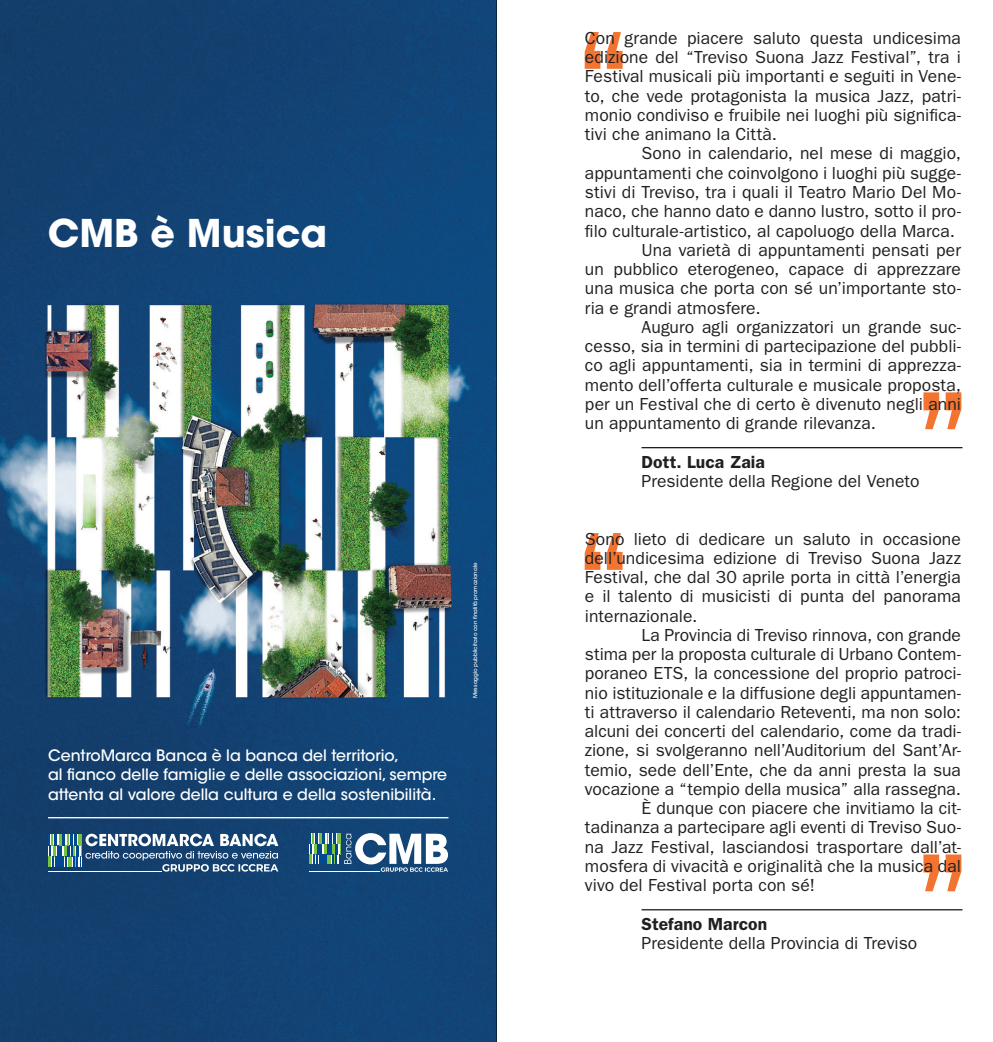
<style>
.page{position:relative;width:993px;height:1042px;background:#fff}
.page>*{position:absolute;margin:0;border:0;box-sizing:border-box;transform-origin:0 0}
.t1{font:161.7px "ITC Franklin Gothic Std Dm X Cp";color:#f27430}
.t2{font:700 37.98px "ITC Avant Garde Pro";color:#fff}
.t3{font:17.5px/19.2px "ITC Franklin Gothic Std";letter-spacing:.005em;color:#231f20;text-align:justify}
.t4{font:600 17.5px "ITC Franklin Gothic Std";letter-spacing:.005em;color:#231f20}
.t5{font:500 15.58px/19.8px "ITC Avant Garde Std";color:#fff}
.t6{font:500 5.42px "ITC Avant Garde Std";color:#fff}
</style>
<div class="page">
<img style="left:0;top:0;width:496px;height:1042px">
<svg style="left:309px;top:833px;width:139px;height:39px"></svg>
<hr style="left:48px;top:871px;width:113px;height:1px;background:#fff">
<svg style="left:48px;top:834px;width:230px;height:37px"></svg>
<hr style="left:48px;top:817px;width:400px;height:1px;background:#fff">
<hr style="left:641px;top:447px;width:321px;height:1px;background:#231f20">
<hr style="left:641px;top:909px;width:321px;height:1px;background:#231f20">
<hr style="left:496px;top:0;width:1px;height:1042px;background:#231f20">
<h2 class="t2" style="left:48px;top:207px;width:281px">CMB è Musica</h2>
<p class="t5" style="left:48px;top:745px;width:400px">CentroMarca Banca è la banca del territorio,<br>al fianco delle famiglie e delle associazioni, sempre attenta al valore della cultura e della sostenibilità.</p>
<p class="t6" style="left:472px;top:698px;width:137px;rotate:-90deg">Messaggio pubblicitario con finalità promozionale</p>
<p class="t3" style="left:584px;top:29px;width:377px">Con grande piacere saluto questa undicesima edizione del “Treviso Suona Jazz Festival”, tra i Festival musicali più importanti e seguiti in Vene&shy;to, che vede protagonista la musica Jazz, patri&shy;monio condiviso e fruibile nei luoghi più significa&shy;tivi che animano la Città.</p>
<p class="t3" style="left:641px;top:144px;width:321px">Sono in calendario, nel mese di maggio,</p>
<p class="t3" style="left:584px;top:163px;width:377px">appuntamenti che coinvolgono i luoghi più sugge-</p>
<p class="t3" style="left:584px;top:183px;width:377px">stivi di Treviso, tra i quali il Teatro Mario Del Mo-</p>
<p class="t3" style="left:584px;top:202px;width:377px">naco, che hanno dato e danno lustro, sotto il pro-</p>
<p class="t3" style="left:584px;top:221px;width:371px">filo culturale-artistico, al capoluogo della Marca.</p>
<p class="t3" style="left:641px;top:240px;width:321px">Una varietà di appuntamenti pensati per</p>
<p class="t3" style="left:584px;top:260px;width:377px">un pubblico eterogeneo, capace di apprezzare</p>
<p class="t3" style="left:584px;top:279px;width:377px">una musica che porta con sé un’importante sto-</p>
<p class="t3" style="left:584px;top:298px;width:177px">ria e grandi atmosfere.</p>
<p class="t3" style="left:641px;top:317px;width:321px">Auguro agli organizzatori un grande suc-</p>
<p class="t3" style="left:584px;top:337px;width:377px">cesso, sia in termini di partecipazione del pubbli-</p>
<p class="t3" style="left:584px;top:356px;width:377px">co agli appuntamenti, sia in termini di apprezza-</p>
<p class="t3" style="left:584px;top:375px;width:377px">mento dell’offerta culturale e musicale proposta,</p>
<p class="t3" style="left:584px;top:394px;width:377px">per un Festival che di certo è divenuto negli anni</p>
<p class="t3" style="left:584px;top:414px;width:292px">un appuntamento di grande rilevanza.</p>
<p class="t4" style="left:641px;top:451px;width:125px">Dott. Luca Zaia</p>
<p class="t3" style="left:641px;top:471px;width:279px">Presidente della Regione del Veneto</p>
<h1 class="t1" style="left:577px;top:-1px;width:54px">“</h1>
<h1 class="t1" style="left:915px;top:359px;width:54px">”</h1>
<p class="t3" style="left:584px;top:529px;width:377px">Sono lieto di dedicare un saluto in occasione dell’undicesima edizione di Treviso Suona Jazz Festival, che dal 30 aprile porta in città l’energia e il talento di musicisti di punta del panorama internazionale.</p>
<p class="t3" style="left:641px;top:625px;width:321px">La Provincia di Treviso rinnova, con grande</p>
<p class="t3" style="left:584px;top:645px;width:377px">stima per la proposta culturale di Urbano Contem-</p>
<p class="t3" style="left:584px;top:664px;width:377px">poraneo ETS, la concessione del proprio patroci-</p>
<p class="t3" style="left:584px;top:683px;width:377px">nio istituzionale e la diffusione degli appuntamen-</p>
<p class="t3" style="left:584px;top:702px;width:377px">ti attraverso il calendario Reteventi, ma non solo:</p>
<p class="t3" style="left:584px;top:722px;width:377px">alcuni dei concerti del calendario, come da tradi-</p>
<p class="t3" style="left:584px;top:741px;width:377px">zione, si svolgeranno nell’Auditorium del Sant’Ar-</p>
<p class="t3" style="left:584px;top:760px;width:377px">temio, sede dell’Ente, che da anni presta la sua</p>
<p class="t3" style="left:584px;top:779px;width:377px">vocazione a “tempio della musica” alla rassegna.</p>
<p class="t3" style="left:641px;top:799px;width:321px">È dunque con piacere che invitiamo la cit-</p>
<p class="t3" style="left:584px;top:818px;width:377px">tadinanza a partecipare agli eventi di Treviso Suo-</p>
<p class="t3" style="left:584px;top:837px;width:377px">na Jazz Festival, lasciandosi trasportare dall’at-</p>
<p class="t3" style="left:584px;top:856px;width:377px">mosfera di vivacità e originalità che la musica dal</p>
<p class="t3" style="left:584px;top:876px;width:231px">vivo del Festival porta con sé!</p>
<p class="t4" style="left:641px;top:913px;width:127px">Stefano Marcon</p>
<p class="t3" style="left:641px;top:933px;width:277px">Presidente della Provincia di Treviso</p>
<h1 class="t1" style="left:577px;top:500px;width:54px">“</h1>
<h1 class="t1" style="left:915px;top:821px;width:54px">”</h1>
</div>
